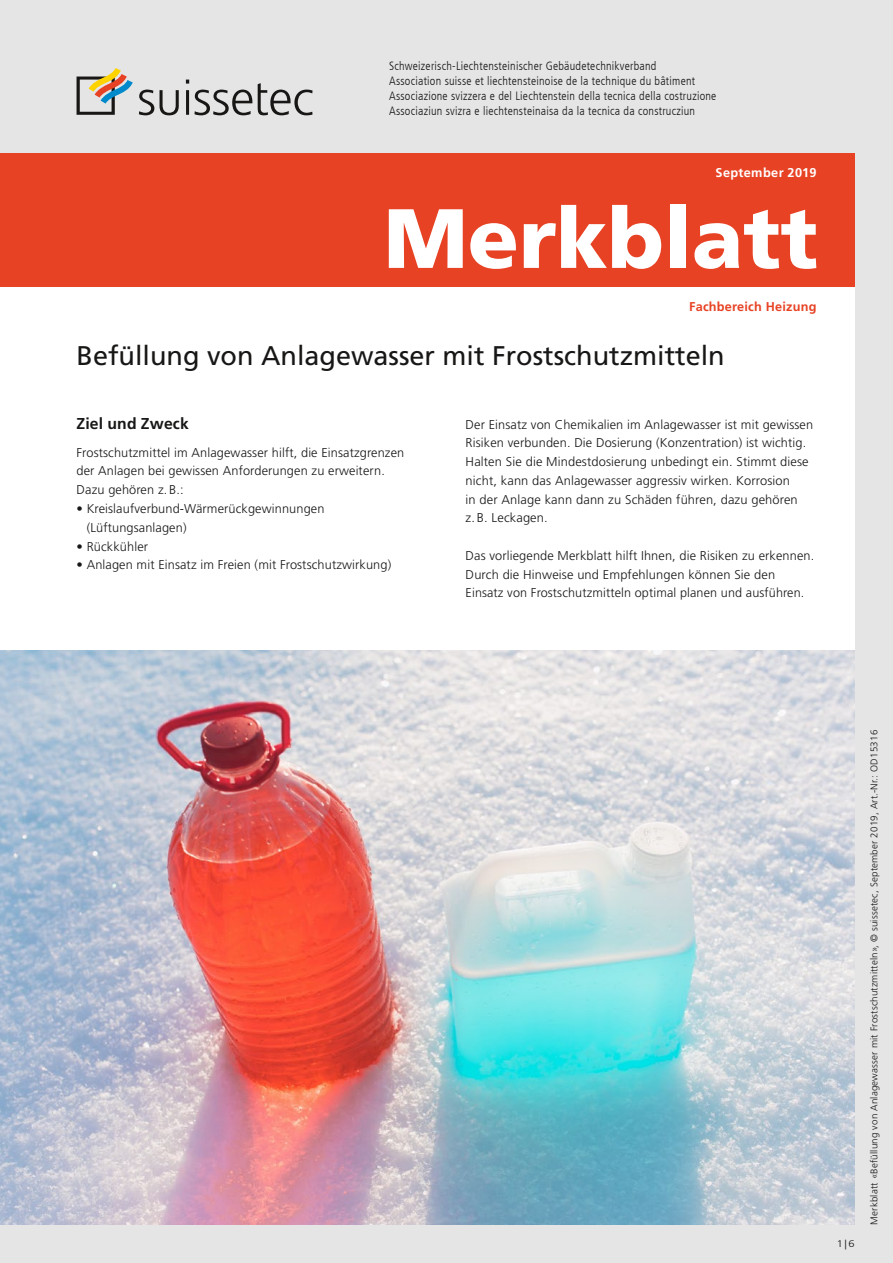
<style>
.page{position:relative;width:893px;height:1263px;background:#e5e5e5}
.page>*{position:absolute;margin:0;border:0;box-sizing:border-box;transform-origin:0 0}
.t1{font:900 84px "Frutiger LT Com";color:#fff}
.t2{font:27px "Frutiger LT Std";color:#181716}
.t3{font:700 15.75px "Frutiger LT Std";letter-spacing:.01em;color:#181716}
.t4{font:300 12.75px/18.8px "Frutiger LT Std";letter-spacing:.01em;color:#181716}
.t5{font:700 12.75px "Frutiger LT Std";letter-spacing:.015em;color:#e84224}
.t6{font:700 12.75px "Frutiger LT Std";letter-spacing:.03em;color:#fff}
.t7{font:300 condensed 12px/15px "Frutiger LT Com";letter-spacing:.02em;color:#181716}
.t8{font:300 9.75px "Frutiger LT Std";letter-spacing:.02em;color:#181716}
.t9{font:300 9.75px "Frutiger LT Std";letter-spacing:.02em;color:#181716;scale:1.14 1}
</style>
<div class="page">
<div style="left:0;top:153px;width:855px;height:1072px;background:#fff"></div>
<svg style="left:139px;top:90px;width:15px;height:25px"></svg>
<svg style="left:160px;top:90px;width:19px;height:25px"></svg>
<hr style="left:186px;top:90px;width:3px;height:25px;background:#181716">
<svg style="left:186px;top:80px;width:3px;height:4px"></svg>
<svg style="left:194px;top:90px;width:58px;height:25px"></svg>
<svg style="left:258px;top:83px;width:55px;height:32px"></svg>
<svg style="left:77px;top:68px;width:56px;height:47px"></svg>
<img style="left:0;top:651px;width:855px;height:574px">
<div style="left:0;top:153px;width:855px;height:134px;background:#e84224"></div>
<p class="t7" style="left:389px;top:58px;width:329px">Schweizerisch-Liechtensteinischer Gebäudetechnikverband<br>Association suisse et liechtensteinoise de la technique du bâtiment Associazione svizzera e del Liechtenstein della tecnica della costruzione Associaziun svizra e liechtensteinaisa da la tecnica da construcziun</p>
<p class="t6" style="left:715px;top:165px;width:102px">September 2019</p>
<h1 class="t1" style="left:384px;top:188px;width:436px">Merkblatt</h1>
<p class="t5" style="left:689px;top:299px;width:129px">Fachbereich Heizung</p>
<h2 class="t2" style="left:77px;top:339px;width:650px">Befüllung von Anlagewasser mit Frostschutzmitteln</h2>
<p class="t3" style="left:77px;top:414px;width:114px">Ziel und Zweck</p>
<p class="t4" style="left:77px;top:443px;width:329px">Frostschutzmittel im Anlagewasser hilft, die Einsatzgrenzen der Anlagen bei gewissen Anforderungen zu erweitern.<br>Dazu gehören z. B.:</p>
<p class="t4" style="left:87px;top:499px;width:239px;text-indent:-10px">• Kreislaufverbund-Wärmerückgewinnungen (Lüftungsanlagen)</p>
<p class="t4" style="left:77px;top:537px;width:73px">• Rückkühler</p>
<p class="t4" style="left:77px;top:556px;width:316px">• Anlagen mit Einsatz im Freien (mit Frostschutzwirkung)</p>
<p class="t4" style="left:466px;top:415px;width:349px">Der Einsatz von Chemikalien im Anlagewasser ist mit gewissen Risiken verbunden. Die Dosierung (Konzentration) ist wichtig.<br>Halten Sie die Mindestdosierung unbedingt ein. Stimmt diese nicht, kann das Anlagewasser aggressiv wirken. Korrosion<br>in der Anlage kann dann zu Schäden führen, dazu gehören<br>z. B. Leckagen.</p>
<p class="t4" style="left:466px;top:546px;width:350px">Das vorliegende Merkblatt hilft Ihnen, die Risiken zu erkennen.<br>Durch die Hinweise und Empfehlungen können Sie den<br>Einsatz von Frostschutzmitteln optimal planen und ausführen.</p>
<p class="t9" style="left:837px;top:1238px;width:17px">1|6</p>
<p class="t8" style="left:869px;top:1225px;width:496px;rotate:-90deg">Merkblatt «Befüllung von Anlagewasser mit Frostschutzmitteln», © suissetec, September 2019, Art.-Nr.: OD15316</p>
</div>
